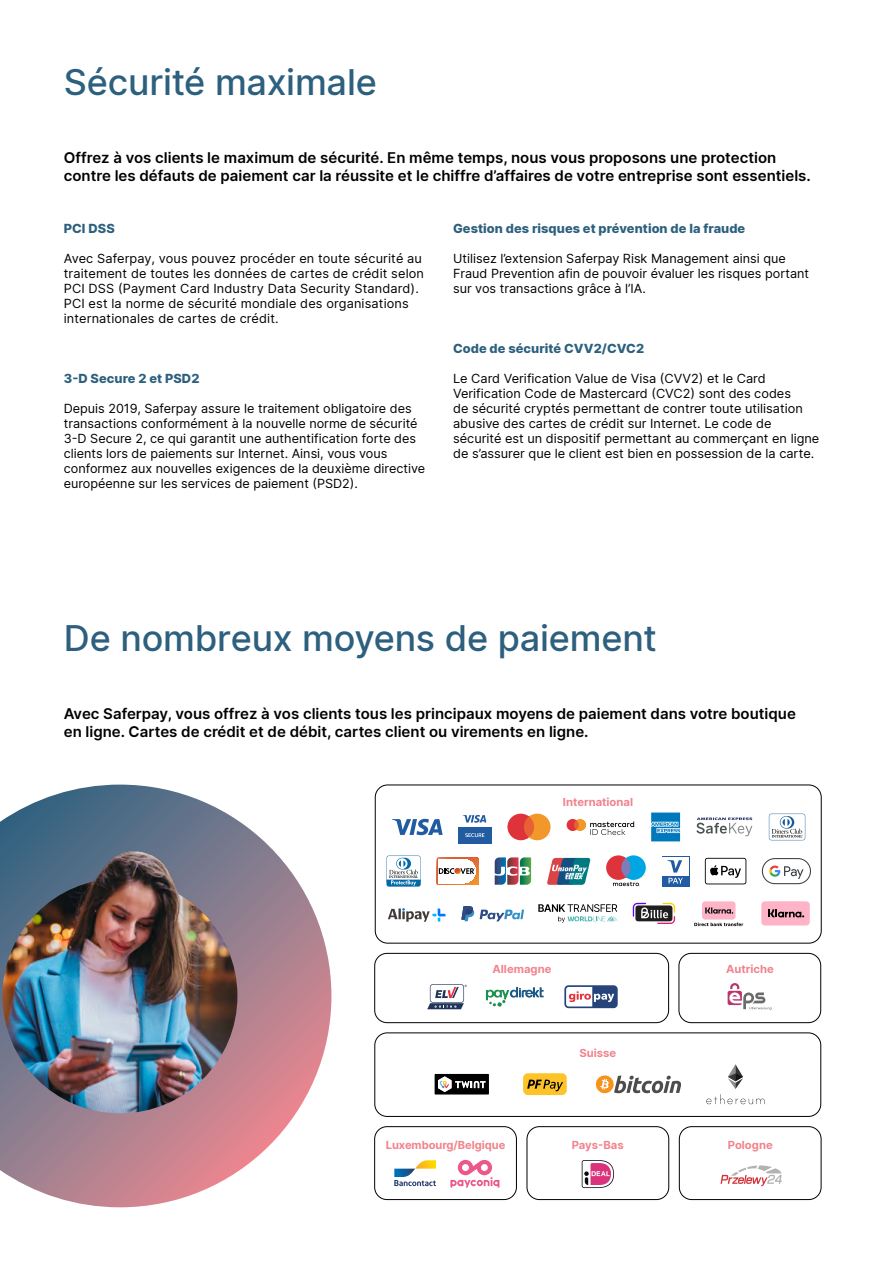
<style>
.page{position:relative;width:885px;height:1263px;background:#fff}
.page>*{position:absolute;margin:0;border:0;box-sizing:border-box;transform-origin:0 0}
.t1{font:500 36px "Inter";letter-spacing:-.005em;color:#2d607e}
.t2{font:600 15px/18px "Inter";color:#000}
.t3{font:12.75px/15px "Inter";color:#000}
.t4{font:800 12.75px "Inter";letter-spacing:.005em;color:#2d607e}
.t5{font:700 11.25px "Inter";color:#f0848e}
</style>
<div class="page">
<div style="left:374px;top:953px;width:295px;height:70px;border:1px solid #000;border-radius:12px"></div>
<svg style="left:427px;top:984px;width:40px;height:25px"></svg>
<svg style="left:486px;top:987px;width:57px;height:20px"></svg>
<svg style="left:564px;top:985px;width:53px;height:23px"></svg>
<svg style="left:566px;top:987px;width:48px;height:19px"></svg>
<div style="left:678px;top:953px;width:143px;height:70px;border:1px solid #000;border-radius:12px"></div>
<svg style="left:727px;top:983px;width:44px;height:27px"></svg>
<div style="left:374px;top:1032px;width:447px;height:85px;border:1px solid #000;border-radius:12px"></div>
<svg style="left:581px;top:1160px;width:33px;height:28px"></svg>
<div style="left:526px;top:1126px;width:143px;height:74px;border:1px solid #000;border-radius:12px"></div>
<svg style="left:720px;top:1165px;width:61px;height:21px"></svg>
<div style="left:679px;top:1126px;width:142px;height:74px;border:1px solid #000;border-radius:12px"></div>
<div style="left:374px;top:1126px;width:142px;height:74px;border:1px solid #000;border-radius:12px"></div>
<svg style="left:394px;top:1160px;width:42px;height:27px"></svg>
<div style="left:375px;top:784px;width:446px;height:159px;border:1px solid #000;border-radius:12px"></div>
<svg style="left:704px;top:858px;width:42px;height:26px"></svg>
<svg style="left:761px;top:858px;width:49px;height:26px"></svg>
<svg style="left:437px;top:858px;width:41px;height:26px"></svg>
<svg style="left:494px;top:857px;width:37px;height:28px"></svg>
<svg style="left:547px;top:858px;width:43px;height:27px"></svg>
<svg style="left:606px;top:855px;width:39px;height:31px"></svg>
<div style="left:661px;top:856px;width:28px;height:30px;background:#215ba1"></div>
<div style="left:662px;top:857px;width:26px;height:19px;background:#fff"></div>
<svg style="left:667px;top:860px;width:15px;height:12px"></svg>
<svg style="left:668px;top:878px;width:14px;height:5px"></svg>
<svg style="left:386px;top:855px;width:34px;height:32px"></svg>
<svg style="left:392px;top:819px;width:50px;height:16px"></svg>
<div style="left:458px;top:827px;width:33px;height:16px;background:#215ba1"></div>
<svg style="left:462px;top:815px;width:24px;height:8px"></svg>
<svg style="left:465px;top:833px;width:19px;height:4px"></svg>
<svg style="left:507px;top:814px;width:43px;height:26px"></svg>
<svg style="left:566px;top:819px;width:69px;height:16px"></svg>
<svg style="left:651px;top:812px;width:29px;height:29px"></svg>
<svg style="left:696px;top:817px;width:56px;height:19px"></svg>
<svg style="left:768px;top:814px;width:37px;height:26px"></svg>
<img style="left:0;top:784px;width:331px;height:423px">
<img style="left:0;top:831px;width:277px;height:146px">
<div style="left:761px;top:901px;width:48px;height:24px;background:#ffb3c7;border-radius:4px"></div>
<svg style="left:768px;top:909px;width:36px;height:8px"></svg>
<svg style="left:461px;top:906px;width:63px;height:15px"></svg>
<svg style="left:632px;top:903px;width:43px;height:21px"></svg>
<svg style="left:538px;top:904px;width:80px;height:19px"></svg>
<div style="left:702px;top:901px;width:33px;height:18px;background:#ffb3c7;border-radius:3px"></div>
<svg style="left:705px;top:907px;width:28px;height:7px"></svg>
<svg style="left:694px;top:923px;width:49px;height:3px"></svg>
<svg style="left:434px;top:1074px;width:55px;height:20px"></svg>
<div style="left:523px;top:1073px;width:43px;height:22px;background:#fdc329;border-radius:5px"></div>
<svg style="left:527px;top:1080px;width:36px;height:11px"></svg>
<svg style="left:706px;top:1064px;width:58px;height:40px"></svg>
<svg style="left:595px;top:1075px;width:86px;height:18px"></svg>
<svg style="left:388px;top:908px;width:57px;height:14px"></svg>
<svg style="left:450px;top:1160px;width:49px;height:27px"></svg>
<h1 class="t1" style="left:64px;top:56px;width:314px">Sécurité maximale</h1>
<p class="t2" style="left:64px;top:149px;width:748px">Offrez à vos clients le maximum de sécurité. En même temps, nous vous proposons une protection contre les défauts de paiement car la réussite et le chiffre d’affaires de votre entreprise sont essentiels.</p>
<p class="t4" style="left:64px;top:219px;width:52px">PCI DSS</p>
<p class="t3" style="left:64px;top:250px;width:361px">Avec Saferpay, vous pouvez procéder en toute sécurité au traitement de toutes les données de cartes de crédit selon PCI DSS (Payment Card Industry Data Security Standard).<br>PCI est la norme de sécurité mondiale des organisations internationales de cartes de crédit.</p>
<p class="t4" style="left:64px;top:369px;width:137px">3-D Secure 2 et PSD2</p>
<p class="t3" style="left:64px;top:400px;width:363px">Depuis 2019, Saferpay assure le traitement obligatoire des transactions conformément à la nouvelle norme de sécurité 3-D Secure 2, ce qui garantit une authentification forte des clients lors de paiements sur Internet. Ainsi, vous vous conformez aux nouvelles exigences de la deuxième directive européenne sur les services de paiement (PSD2).</p>
<p class="t4" style="left:453px;top:219px;width:294px">Gestion des risques et prévention de la fraude</p>
<p class="t3" style="left:453px;top:250px;width:357px">Utilisez l’extension Saferpay Risk Management ainsi que<br>Fraud Prevention afin de pouvoir évaluer les risques portant sur vos transactions grâce à l’IA.</p>
<p class="t4" style="left:453px;top:339px;width:192px">Code de sécurité CVV2/CVC2</p>
<p class="t3" style="left:453px;top:370px;width:368px">Le Card Verification Value de Visa (CVV2) et le Card Verification Code de Mastercard (CVC2) sont des codes<br>de sécurité cryptés permettant de contrer toute utilisation abusive des cartes de crédit sur Internet. Le code de sécurité est un dispositif permettant au commerçant en ligne de s’assurer que le client est bien en possession de la carte.</p>
<h1 class="t1" style="left:64px;top:611px;width:594px">De nombreux moyens de paiement</h1>
<p class="t2" style="left:64px;top:704px;width:733px">Avec Saferpay, vous offrez à vos clients tous les principaux moyens de paiement dans votre boutique en ligne. Cartes de crédit et de débit, cartes client ou virements en ligne.</p>
<p class="t5" style="left:562px;top:793px;width:72px">International</p>
<p class="t5" style="left:492px;top:961px;width:60px">Allemagne</p>
<p class="t5" style="left:579px;top:1045px;width:38px">Suisse</p>
<p class="t5" style="left:386px;top:1137px;width:121px">Luxembourg/Belgique</p>
<p class="t5" style="left:571px;top:1137px;width:54px">Pays-Bas</p>
<p class="t5" style="left:726px;top:961px;width:49px">Autriche</p>
<p class="t5" style="left:727px;top:1137px;width:46px">Pologne</p>
</div>
